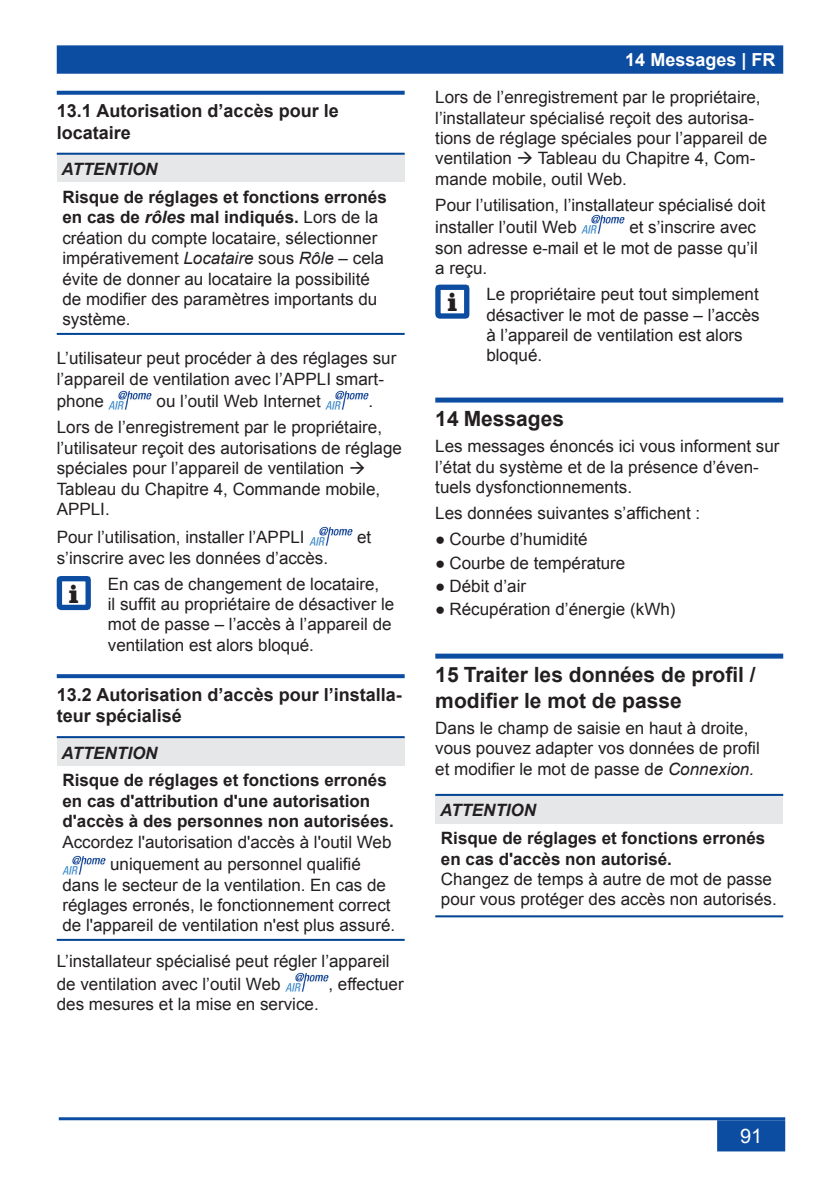
<style>
.page{position:relative;width:840px;height:1191px;background:#fff}
.page>*{position:absolute;margin:0;border:0;box-sizing:border-box;transform-origin:0 0}
.t1{font:900 26.6px "Clarendon BT";color:#231f20}
.t2{font:700 21px/25.2px "Arial";color:#231f20}
.t3{font:20px "Arial";color:#fff}
.t4{font:700 18px/21.6px "Arial";color:#231f20}
.t5{font:700 18px "Arial";color:#fff}
.t6{font:17px/20.4px "Arial";color:#231f20}
.t7{font:700 17px/20.4px "Arial";color:#231f20}
.t8{font:italic 700 17px "Arial";color:#231f20}
.s1{font-weight:700}
.s2{font-weight:700;font-style:italic}
.s3{font-style:italic}
.s4{font-family:"Clarendon BT";font-weight:900;font-size:26.6px}
</style>
<div class="page">
<div style="left:58px;top:46px;width:723px;height:27px;background:#0d4da1"></div>
<div style="left:57px;top:45px;width:725px;height:29px;border:2px solid #0d4da1"></div>
<hr style="left:59px;top:1117px;width:725px;height:3px;background:#0d4da1">
<div style="left:717px;top:1121px;width:66px;height:29px;background:#0d4da1"></div>
<div style="left:716px;top:1120px;width:68px;height:31px;border:2px solid #0d4da1"></div>
<svg style="left:57px;top:91px;width:347px;height:4px"></svg>
<svg style="left:57px;top:674px;width:347px;height:4px"></svg>
<div style="left:57px;top:154px;width:347px;height:28px;background:#e6e7e9"></div>
<hr style="left:57px;top:153px;width:347px;height:2px;background:#004393">
<hr style="left:57px;top:333px;width:347px;height:2px;background:#004393">
<img style="left:109px;top:390px;width:43px;height:19px">
<img style="left:325px;top:390px;width:43px;height:19px">
<img style="left:309px;top:526px;width:43px;height:19px">
<svg style="left:57px;top:576px;width:34px;height:34px"></svg>
<div style="left:57px;top:737px;width:347px;height:28px;background:#e6e7e9"></div>
<hr style="left:57px;top:736px;width:347px;height:2px;background:#004393">
<hr style="left:57px;top:939px;width:347px;height:2px;background:#004393">
<img style="left:62px;top:855px;width:43px;height:19px">
<img style="left:285px;top:972px;width:43px;height:20px">
<div style="left:435px;top:397px;width:347px;height:5px;background:#0d4da1"></div>
<div style="left:435px;top:653px;width:347px;height:5px;background:#0d4da1"></div>
<img style="left:581px;top:214px;width:43px;height:19px">
<svg style="left:435px;top:285px;width:34px;height:34px"></svg>
<div style="left:435px;top:795px;width:347px;height:28px;background:#e6e7e9"></div>
<hr style="left:435px;top:794px;width:347px;height:2px;background:#004393">
<hr style="left:435px;top:915px;width:347px;height:2px;background:#004393">
<p class="t4" style="left:57px;top:101px;width:283px">13.1 Autorisation d’accès pour le locataire</p>
<p class="t8" style="left:61px;top:158px;width:98px">ATTENTION</p>
<p class="t6" style="left:62px;top:187px;width:326px"><span class="s1">Risque de réglages et fonctions erronés en cas de</span> <span class="s2">rôles</span> <span class="s1">mal indiqués.</span> Lors de la création du compte locataire, sélectionner impérativement <span class="s3">Locataire</span> sous <span class="s3">Rôle</span> – cela évite de donner au locataire la possibilité de modifier des paramètres importants du système.</p>
<p class="t6" style="left:57px;top:348px;width:341px">L’utilisateur peut procéder à des réglages sur l’appareil de ventilation avec l’APPLI smart-</p>
<p class="t6" style="left:57px;top:391px;width:49px">phone</p>
<p class="t6" style="left:156px;top:391px;width:166px">ou l’outil Web Internet</p>
<p class="t6" style="left:57px;top:388px;width:327px;line-height:26px;text-indent:312px">.<br>Lors de l’enregistrement par le propriétaire,</p>
<p class="t6" style="left:57px;top:438px;width:346px">l’utilisateur reçoit des autorisations de réglage spéciales pour l’appareil de ventilation → Tableau du Chapitre 4, Commande mobile, APPLI.</p>
<p class="t6" style="left:57px;top:527px;width:249px">Pour l’utilisation, installer l’APPLI</p>
<p class="t6" style="left:357px;top:527px;width:16px">et</p>
<p class="t6" style="left:57px;top:547px;width:273px">s’inscrire avec les données d’accès.</p>
<h1 class="t1" style="left:69px;top:577px;width:11px">i</h1>
<p class="t6" style="left:108px;top:573px;width:288px">En cas de changement de locataire,<br>il suffit au propriétaire de désactiver le mot de passe – l’accès à l’appareil de ventilation est alors bloqué.</p>
<p class="t4" style="left:57px;top:684px;width:346px">13.2 Autorisation d’accès pour l’installa&shy;teur spécialisé</p>
<p class="t8" style="left:61px;top:741px;width:98px">ATTENTION</p>
<p class="t7" style="left:62px;top:770px;width:332px">Risque de réglages et fonctions erronés en cas d'attribution d'une autorisation d'accès à des personnes non autorisées.</p>
<p class="t6" style="left:110px;top:830px;width:283px;line-height:22.6px;text-indent:-48px">Accordez l'autorisation d'accès à l'outil Web uniquement au personnel qualifié</p>
<p class="t6" style="left:62px;top:874px;width:334px">dans le secteur de la ventilation. En cas de réglages erronés, le fonctionnement correct de l'appareil de ventilation n'est plus assuré.</p>
<p class="t6" style="left:57px;top:950px;width:334px;line-height:22.6px">L’installateur spécialisé peut régler l’appareil de ventilation avec l’outil Web</p>
<p class="t6" style="left:328px;top:974px;width:77px">, effectuer</p>
<p class="t6" style="left:57px;top:994px;width:263px">des mesures et la mise en service.</p>
<p class="t5" style="left:625px;top:48px;width:152px">14 Messages | FR</p>
<p class="t6" style="left:435px;top:87px;width:333px">Lors de l’enregistrement par le propriétaire, l’installateur spécialisé reçoit des autorisa&shy;tions de réglage spéciales pour l’appareil de ventilation → Tableau du Chapitre 4, Com&shy;mande mobile, outil Web.</p>
<p class="t6" style="left:435px;top:194px;width:331px;line-height:22.6px">Pour l’utilisation, l’installateur spécialisé doit installer l’outil Web</p>
<p class="t6" style="left:435px;top:217px;width:324px;text-align:justify;text-indent:194px">et s’inscrire avec son adresse e-mail et le mot de passe qu’il a reçu.</p>
<p class="t6" style="left:486px;top:284px;width:275px;text-indent:-39px"><span class="s4">i</span> Le propriétaire peut tout simplement désactiver le mot de passe – l’accès à l’appareil de ventilation est alors bloqué.</p>
<p class="t2" style="left:435px;top:407px;width:130px">14 Messages</p>
<p class="t6" style="left:435px;top:436px;width:345px">Les messages énoncés ici vous informent sur l’état du système et de la présence d’éven&shy;tuels dysfonctionnements.</p>
<p class="t6" style="left:435px;top:503px;width:266px">Les données suivantes s’affichent :</p>
<p class="t6" style="left:435px;top:529px;width:154px">● Courbe d’humidité</p>
<p class="t6" style="left:435px;top:552px;width:191px">● Courbe de température</p>
<p class="t6" style="left:435px;top:576px;width:92px">● Débit d’air</p>
<p class="t6" style="left:435px;top:599px;width:241px">● Récupération d’énergie (kWh)</p>
<p class="t2" style="left:435px;top:663px;width:322px">15 Traiter les données de profil / modifier le mot de passe</p>
<p class="t6" style="left:435px;top:717px;width:326px">Dans le champ de saisie en haut à droite, vous pouvez adapter vos données de profil et modifier le mot de passe d<span class="s3">e Connexion.</span></p>
<p class="t8" style="left:440px;top:799px;width:98px">ATTENTION</p>
<p class="t7" style="left:440px;top:828px;width:326px">Risque de réglages et fonctions erronés en cas d'accès non autorisé.</p>
<p class="t6" style="left:440px;top:869px;width:337px">Changez de temps à autre de mot de passe pour vous protéger des accès non autorisés.</p>
<p class="t3" style="left:739px;top:1123px;width:24px">91</p>
</div>
